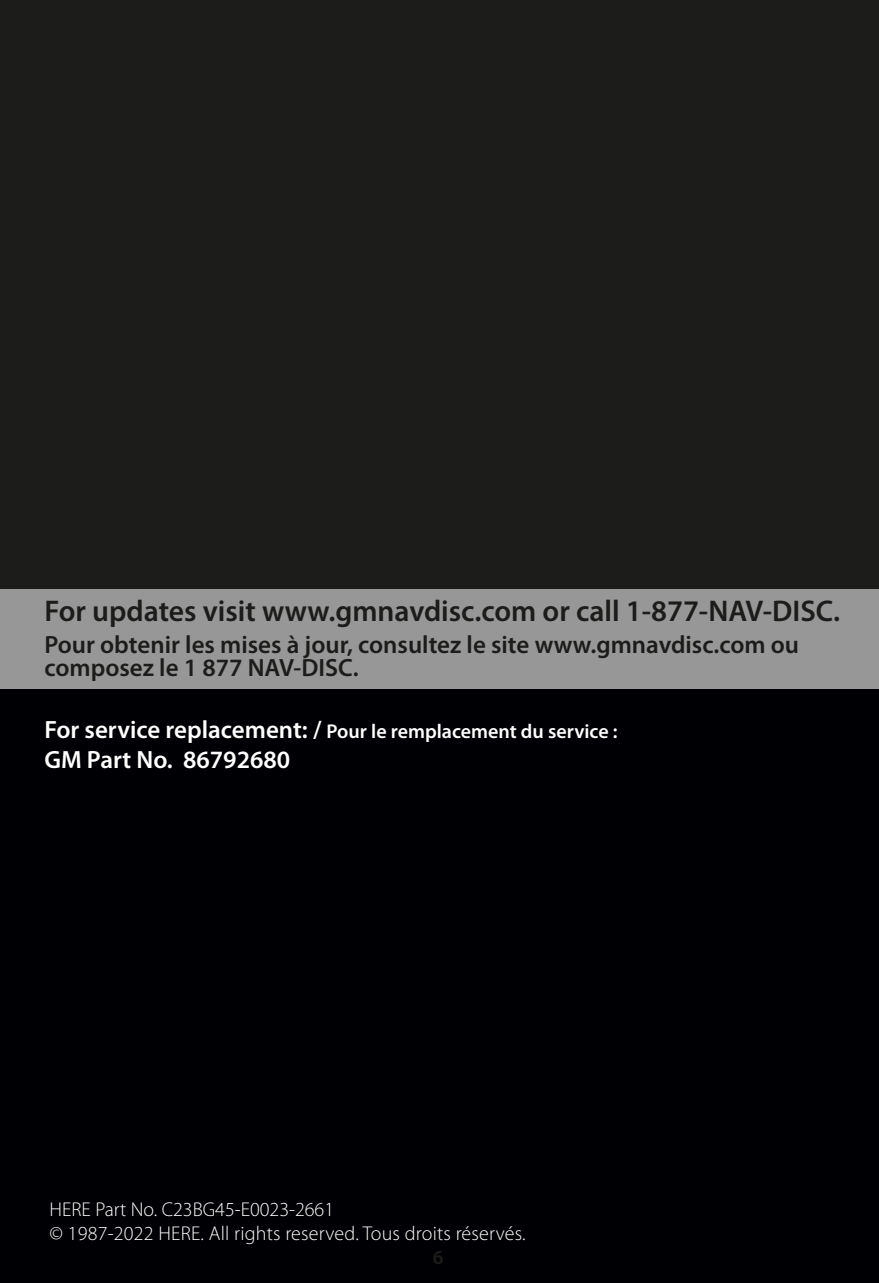
<style>
.page{position:relative;width:879px;height:1283px;background:#fff}
.page>*{position:absolute;margin:0;border:0;box-sizing:border-box;transform-origin:0 0}
.t1{font:600 30px "Myriad Pro";color:#1c1c1a}
.t2{font:600 25px "Myriad Pro";color:#1c1c1a}
.t3{font:600 25px "Myriad Pro";color:#fff}
.t4{font:300 20px "Myriad Pro";letter-spacing:.01em;color:#fff}
.t5{font:600 20px "Myriad Pro";color:#fff}
.t6{font:600 20px "Myriad Pro";color:#1c1c1a}
.s1{font-size:25px}
</style>
<div class="page">
<div style="left:0;top:0;width:879px;height:643px;background:#1c1c1a"></div>
<div style="left:0;top:640px;width:879px;height:642px;background:#000004"></div>
<div style="left:0;top:589px;width:879px;height:100px;background:#979798"></div>
<p class="t1" style="left:44px;top:592px;width:797px">For updates visit www.gmnavdisc.com or call 1-877-NAV-DISC.</p>
<p class="t2" style="left:44px;top:628px;width:756px">Pour obtenir les mises à jour, consultez le site www.gmnavdisc.com ou</p>
<p class="t2" style="left:44px;top:652px;width:316px">composez le 1 877 NAV-DISC.</p>
<p class="t5" style="left:44px;top:718px;width:575px"><span class="s1">For service replacement: /</span> Pour le remplacement du service :</p>
<p class="t3" style="left:44px;top:743px;width:247px">GM Part No. 86792680</p>
<p class="t4" style="left:50px;top:1197px;width:286px">HERE Part No. C23BG45-E0023-2661</p>
<p class="t4" style="left:50px;top:1221px;width:477px">© 1987-2022 HERE. All rights reserved. Tous droits réservés.</p>
<p class="t6" style="left:433px;top:1244px;width:12px">6</p>
</div>
